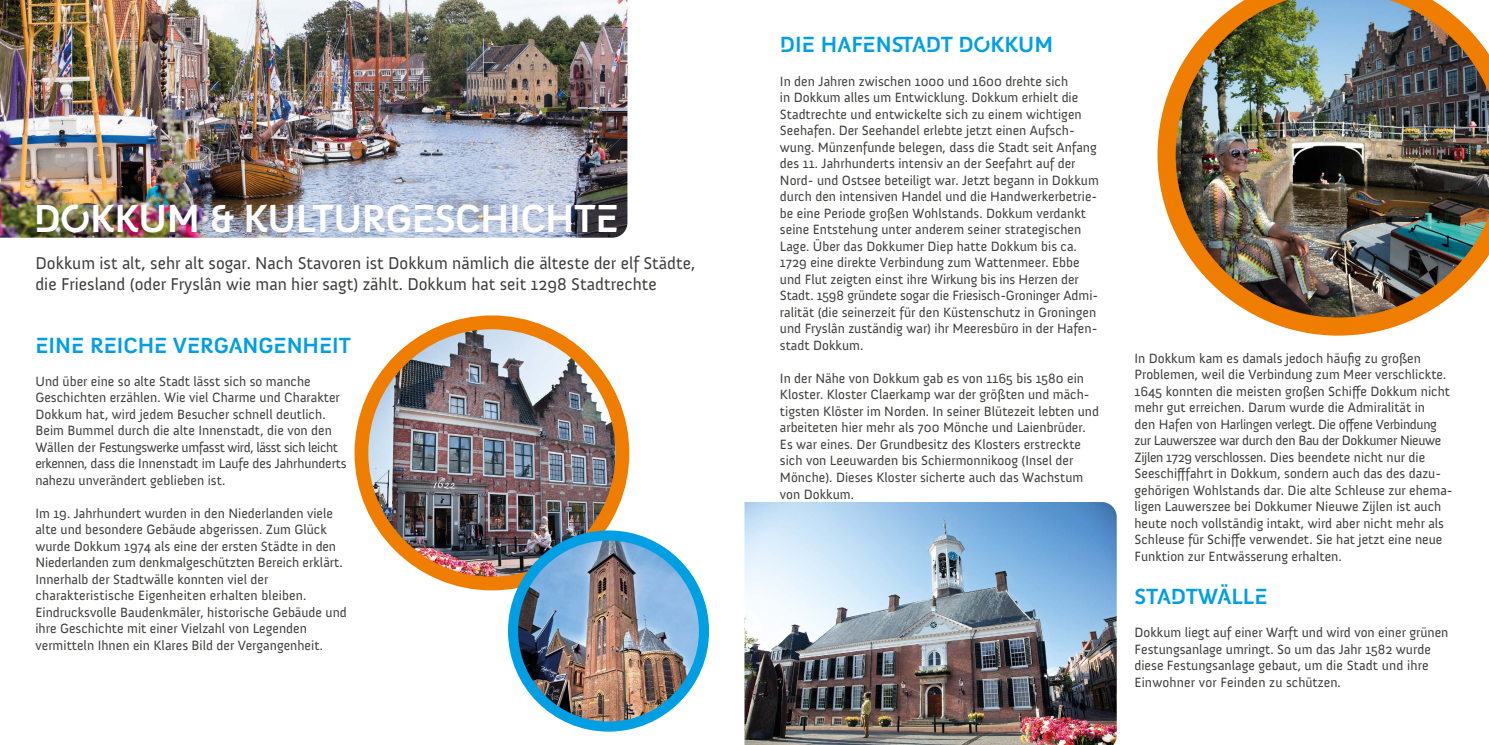
<style>
.page{position:relative;width:1489px;height:745px;background:#fff}
.page>*{position:absolute;margin:0;border:0;box-sizing:border-box;transform-origin:0 0}
.t1{font:40px "NOARDEAST Caps";letter-spacing:-.01em;color:#fff}
.t2{font:22.5px "NOARDEAST Caps";color:#009fe3}
.t3{font:17.5px/21px "Anivers";color:#3c3c3b}
.t4{font:13.75px/16.5px "Anivers";color:#3c3c3b}
</style>
<div class="page">
<img style="left:744px;top:502px;width:372px;height:242px">
<img style="left:367px;top:325px;width:248px;height:258px">
<div style="left:354px;top:315px;width:275px;height:275px;border:14px solid #ef7d00;border-radius:50%"></div>
<img style="left:1157px;top:0;width:331px;height:335px">
<img style="left:0;top:0;width:627px;height:237px">
<img style="left:513px;top:535px;width:191px;height:191px;border-radius:95px">
<div style="left:508px;top:530px;width:201px;height:201px;border:10px solid #009fe3;border-radius:50%"></div>
<h1 class="t1" style="left:34px;top:195px;width:586px">DOKKUM &amp; KULTURGESCHICHTE</h1>
<p class="t3" style="left:35px;top:252px;width:661px">Dokkum ist alt, sehr alt sogar. Nach Stavoren ist Dokkum nämlich die älteste der elf Städte, die Friesland (oder Fryslân wie man hier sagt) zählt. Dokkum hat seit 1298 Stadtrechte</p>
<h2 class="t2" style="left:35px;top:332px;width:317px">EINE REICHE VERGANGENHEIT</h2>
<p class="t4" style="left:35px;top:373px;width:313px">Und über eine so alte Stadt lässt sich so manche Geschichten erzählen. Wie viel Charme und Charakter Dokkum hat, wird jedem Besucher schnell deutlich.<br>Beim Bummel durch die alte Innenstadt, die von den Wällen der Festungswerke umfasst wird, lässt sich leicht erkennen, dass die Innenstadt im Laufe des Jahrhunderts nahezu unverändert geblieben ist.</p>
<p class="t4" style="left:35px;top:505px;width:313px">Im 19. Jahrhundert wurden in den Niederlanden viele alte und besondere Gebäude abgerissen. Zum Glück wurde Dokkum 1974 als eine der ersten Städte in den Niederlanden zum denkmalgeschützten Bereich erklärt.<br>Innerhalb der Stadtwälle konnten viel der charakteristische Eigenheiten erhalten bleiben.<br>Eindrucksvolle Baudenkmäler, historische Gebäude und ihre Geschichte mit einer Vielzahl von Legenden vermitteln Ihnen ein Klares Bild der Vergangenheit.</p>
<h2 class="t2" style="left:780px;top:32px;width:275px">DIE HAFENSTADT DOKKUM</h2>
<p class="t4" style="left:780px;top:73px;width:320px">In den Jahren zwischen 1000 und 1600 drehte sich<br>in Dokkum alles um Entwicklung. Dokkum erhielt die Stadtrechte und entwickelte sich zu einem wichtigen Seehafen. Der Seehandel erlebte jetzt einen Aufsch&shy;wung. Münzenfunde belegen, dass die Stadt seit Anfang des 11. Jahrhunderts intensiv an der Seefahrt auf der Nord- und Ostsee beteiligt war. Jetzt begann in Dokkum durch den intensiven Handel und die Handwerkerbetrie&shy;be eine Periode großen Wohlstands. Dokkum verdankt seine Entstehung unter anderem seiner strategischen Lage. Über das Dokkumer Diep hatte Dokkum bis ca.<br>1729 eine direkte Verbindung zum Wattenmeer. Ebbe und Flut zeigten einst ihre Wirkung bis ins Herzen der Stadt. 1598 gründete sogar die Friesisch-Groninger Admi&shy;ralität (die seinerzeit für den Küstenschutz in Groningen und Fryslân zuständig war) ihr Meeresbüro in der Hafen&shy;stadt Dokkum.</p>
<p class="t4" style="left:780px;top:370px;width:320px">In der Nähe von Dokkum gab es von 1165 bis 1580 ein Kloster. Kloster Claerkamp war der größten und mäch&shy;tigsten Klöster im Norden. In seiner Blütezeit lebten und arbeiteten hier mehr als 700 Mönche und Laienbrüder.<br>Es war eines. Der Grundbesitz des Klosters erstreckte sich von Leeuwarden bis Schiermonnikoog (Insel der Mönche). Dieses Kloster sicherte auch das Wachstum von Dokkum.</p>
<p class="t4" style="left:1134px;top:349px;width:320px">In Dokkum kam es damals jedoch häufig zu großen Problemen, weil die Verbindung zum Meer verschlickte.<br>1645 konnten die meisten großen Schiffe Dokkum nicht mehr gut erreichen. Darum wurde die Admiralität in<br>den Hafen von Harlingen verlegt. Die offene Verbindung zur Lauwerszee war durch den Bau der Dokkumer Nieuwe Zijlen 1729 verschlossen. Dies beendete nicht nur die Seeschifffahrt in Dokkum, sondern auch das des dazu&shy;gehörigen Wohlstands dar. Die alte Schleuse zur ehema&shy;ligen Lauwerszee bei Dokkumer Nieuwe Zijlen ist auch heute noch vollständig intakt, wird aber nicht mehr als Schleuse für Schiffe verwendet. Sie hat jetzt eine neue Funktion zur Entwässerung erhalten.</p>
<h2 class="t2" style="left:1134px;top:583px;width:135px">STADTWÄLLE</h2>
<p class="t4" style="left:1134px;top:624px;width:315px">Dokkum liegt auf einer Warft und wird von einer grünen Festungsanlage umringt. So um das Jahr 1582 wurde diese Festungsanlage gebaut, um die Stadt und ihre Einwohner vor Feinden zu schützen.</p>
</div>
